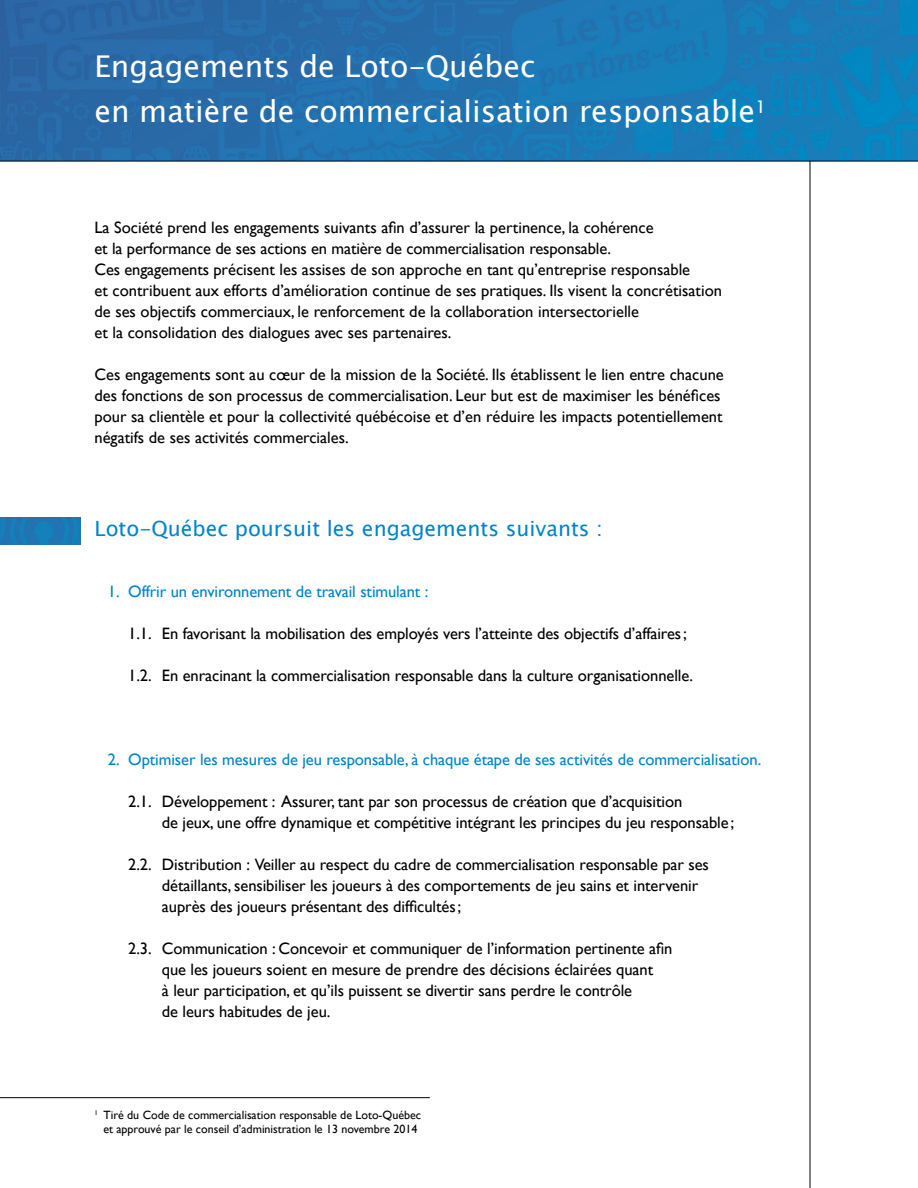
<style>
.page{position:relative;width:918px;height:1188px;background:#fff}
.page>*{position:absolute;margin:0;border:0;box-sizing:border-box;transform-origin:0 0}
.t1{font:30px/45px "Lucida Sans Unicode";color:#fff}
.t2{font:21px "Lucida Sans Unicode";color:#0083ca}
.t3{font:16.5px/21px "Gill Sans";letter-spacing:-.005em;color:#000}
.t4{font:16.5px "Gill Sans";letter-spacing:-.005em;color:#0083ca}
.t5{font:12px/14.2px "Gill Sans";color:#000;text-align:center}
</style>
<div class="page">
<hr style="left:810px;top:0;width:1px;height:1188px;background:#000">
<img style="left:0;top:0;width:918px;height:161px">
<hr style="left:0;top:1097px;width:430px;height:1px;background:#000">
<img style="left:0;top:518px;width:81px;height:27px">
<hr style="left:0;top:161px;width:918px;height:1px;background:#000">
<h1 class="t1" style="left:94px;top:44px;width:674px">Engagements de Loto-Québec<br>en matière de commercialisation responsable<sup>1</sup></h1>
<p class="t3" style="left:94px;top:217px;width:629px">La Société prend les engagements suivants afin d’assurer la pertinence, la cohérence<br>et la performance de ses actions en matière de commercialisation responsable.<br>Ces engagements précisent les assises de son approche en tant qu’entreprise responsable<br>et contribuent aux efforts d’amélioration continue de ses pratiques. Ils visent la concrétisation de ses objectifs commerciaux, le renforcement de la collaboration intersectorielle<br>et la consolidation des dialogues avec ses partenaires.</p>
<p class="t3" style="left:94px;top:364px;width:631px">Ces engagements sont au cœur de la mission de la Société. Ils établissent le lien entre chacune des fonctions de son processus de commercialisation. Leur but est de maximiser les bénéfices pour sa clientèle et pour la collectivité québécoise et d’en réduire les impacts potentiellement négatifs de ses activités commerciales.</p>
<p class="t2" style="left:94px;top:512px;width:510px">Loto-Québec poursuit les engagements suivants :</p>
<p class="t4" style="left:108px;top:582px;width:322px">1. Offrir un environnement de travail stimulant :</p>
<p class="t3" style="left:128px;top:623px;width:560px">1.1. En favorisant la mobilisation des employés vers l’atteinte des objectifs d’affaires;</p>
<p class="t3" style="left:128px;top:665px;width:566px">1.2. En enracinant la commercialisation responsable dans la culture organisationnelle.</p>
<p class="t4" style="left:108px;top:750px;width:655px">2. Optimiser les mesures de jeu responsable, à chaque étape de ses activités de commercialisation.</p>
<p class="t3" style="left:162px;top:791px;width:574px;text-indent:-34px">2.1. Développement : Assurer, tant par son processus de création que d’acquisition<br>de jeux, une offre dynamique et compétitive intégrant les principes du jeu responsable;</p>
<p class="t3" style="left:162px;top:854px;width:548px;text-indent:-34px">2.2. Distribution : Veiller au respect du cadre de commercialisation responsable par ses détaillants, sensibiliser les joueurs à des comportements de jeu sains et intervenir auprès des joueurs présentant des difficultés;</p>
<p class="t3" style="left:162px;top:938px;width:512px;text-indent:-34px">2.3. Communication : Concevoir et communiquer de l’information pertinente afin que les joueurs soient en mesure de prendre des décisions éclairées quant<br>à leur participation, et qu’ils puissent se divertir sans perdre le contrôle<br>de leurs habitudes de jeu.</p>
<p class="t5" style="left:94px;top:1108px;width:328px"><sup>1</sup> Tiré du Code de commercialisation responsable de Loto-Québec et approuvé par le conseil d’administration le 13 novembre 2014</p>
</div>
